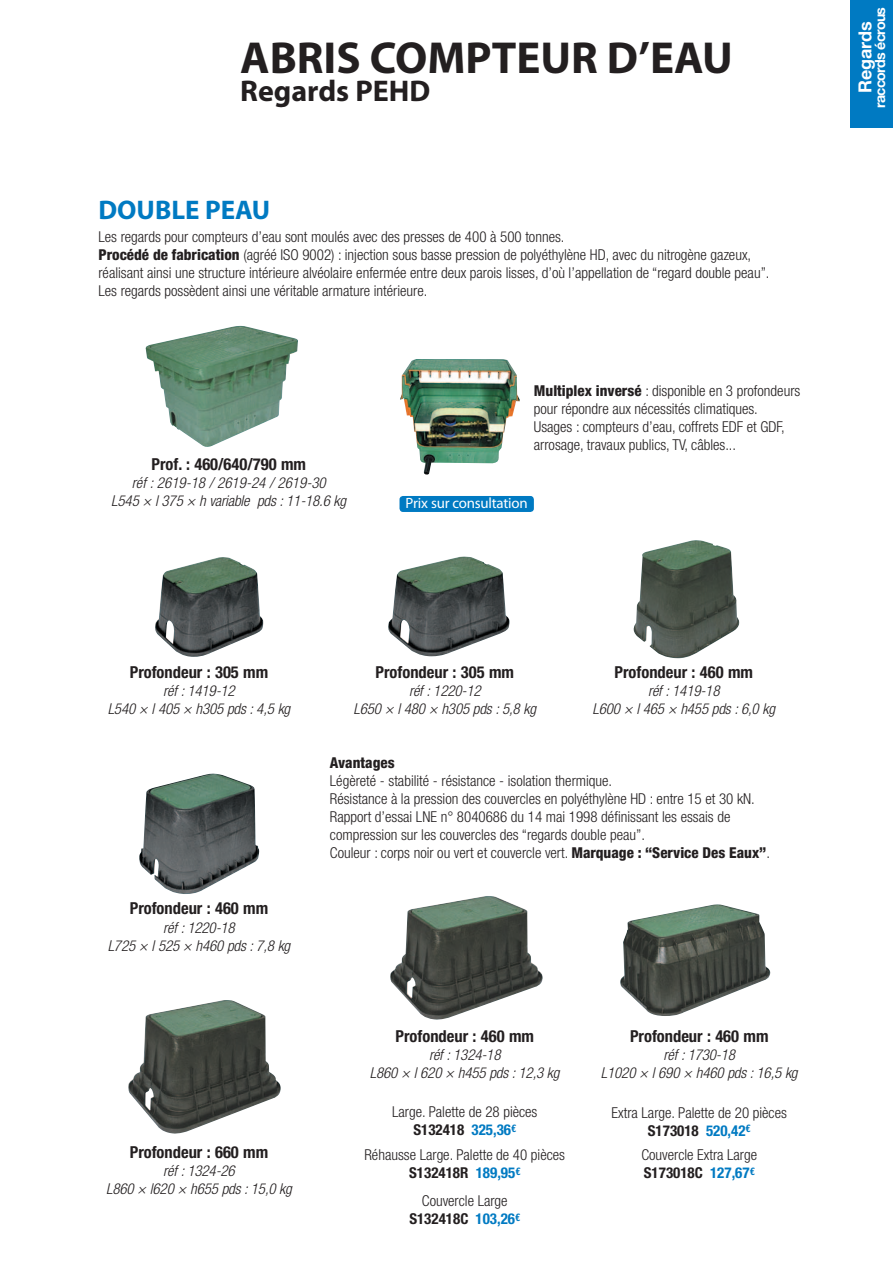
<style>
.page{position:relative;width:893px;height:1263px;background:#fff}
.page>*{position:absolute;margin:0;border:0;box-sizing:border-box;transform-origin:0 0}
.t1{font:700 45px "Myriad Pro";color:#231f20}
.t2{font:700 30px "Myriad Pro";color:#231f20}
.t3{font:700 27px "Myriad Pro";color:#007ac2}
.t4{font:700 18px "Helvetica Neue LT Std";color:#fff}
.t5{font:700 condensed 16.5px "Helvetica Neue LT Std";color:#231f20}
.t6{font:300 condensed 15px/18px "Helvetica Neue LT Std";color:#231f20}
.t7{font:italic 300 condensed 15px/18px "Helvetica Neue LT Std";letter-spacing:-.01em;color:#231f20;text-align:center}
.t8{font:800 condensed 15px "Helvetica Neue LT Std";color:#231f20}
.t9{font:14.85px "Myriad Pro";letter-spacing:-.015em;color:#fff}
.t10{font:700 14.25px "Helvetica Neue LT Std";letter-spacing:-.05em;color:#fff}
.s1{font-weight:800}
.s2{font-weight:700}
.s3{font-weight:700;color:#007ac2}
</style>
<div class="page">
<img style="left:139px;top:774px;width:120px;height:120px">
<img style="left:388px;top:556px;width:121px;height:100px">
<img style="left:155px;top:557px;width:108px;height:100px">
<img style="left:400px;top:359px;width:120px;height:116px">
<img style="left:145px;top:326px;width:153px;height:121px">
<img style="left:633px;top:540px;width:107px;height:118px">
<img style="left:390px;top:896px;width:153px;height:124px">
<img style="left:620px;top:904px;width:150px;height:112px">
<img style="left:128px;top:1000px;width:153px;height:134px">
<div style="left:399px;top:496px;width:135px;height:16px;background:#007ac2;border-radius:4px"></div>
<div style="left:850px;top:0;width:43px;height:128px;background:#007ac2"></div>
<h1 class="t1" style="left:240px;top:28px;width:494px">ABRIS COMPTEUR D’EAU</h1>
<h2 class="t2" style="left:240px;top:71px;width:192px">Regards PEHD</h2>
<h3 class="t3" style="left:98px;top:192px;width:173px">DOUBLE PEAU</h3>
<p class="t6" style="left:98px;top:227px;width:673px">Les regards pour compteurs d’eau sont moulés avec des presses de 400 à 500 tonnes.<br><span class="s1">Procédé de fabrication</span> (agréé ISO 9002) : injection sous basse pression de polyéthylène HD, avec du nitrogène gazeux, réalisant ainsi une structure intérieure alvéolaire enfermée entre deux parois lisses, d’où l’appellation de “regard double peau”.<br>Les regards possèdent ainsi une véritable armature intérieure.</p>
<p class="t5" style="left:152px;top:454px;width:156px">Prof. : 460/640/790 mm</p>
<p class="t7" style="left:111px;top:474px;width:236px">réf : 2619-18 / 2619-24 / 2619-30<br>L545 × l 375 × h variable pds : 11-18.6 kg</p>
<p class="t6" style="left:534px;top:382px;width:268px"><span class="s1">Multiplex inversé</span> : disponible en 3 profondeurs pour répondre aux nécessités climatiques.<br>Usages : compteurs d’eau, coffrets EDF et GDF, arrosage, travaux publics, TV, câbles...</p>
<p class="t9" style="left:406px;top:494px;width:124px">Prix sur consultation</p>
<p class="t10" style="left:871px;top:108px;width:102px;rotate:-90deg">raccords écrous</p>
<p class="t4" style="left:854px;top:93px;width:73px;rotate:-90deg">Regards</p>
<p class="t5" style="left:130px;top:662px;width:140px">Profondeur : 305 mm</p>
<p class="t7" style="left:108px;top:682px;width:184px">réf : 1419-12<br>L540 × l 405 × h305 pds : 4,5 kg</p>
<p class="t5" style="left:130px;top:898px;width:140px">Profondeur : 460 mm</p>
<p class="t7" style="left:108px;top:918px;width:184px">réf : 1220-18<br>L725 × l 525 × h460 pds : 7,8 kg</p>
<p class="t5" style="left:130px;top:1142px;width:140px">Profondeur : 660 mm</p>
<p class="t7" style="left:106px;top:1162px;width:187px">réf : 1324-26<br>L860 × l620 × h655 pds : 15,0 kg</p>
<p class="t5" style="left:376px;top:662px;width:140px">Profondeur : 305 mm</p>
<p class="t7" style="left:354px;top:682px;width:184px">réf : 1220-12<br>L650 × l 480 × h305 pds : 5,8 kg</p>
<p class="t5" style="left:614px;top:662px;width:140px">Profondeur : 460 mm</p>
<p class="t7" style="left:592px;top:682px;width:184px">réf : 1419-18<br>L600 × l 465 × h455 pds : 6,0 kg</p>
<p class="t8" style="left:330px;top:754px;width:66px">Avantages</p>
<p class="t6" style="left:330px;top:772px;width:442px">Légèreté - stabilité - résistance - isolation thermique.<br>Résistance à la pression des couvercles en polyéthylène HD : entre 15 et 30 kN.<br>Rapport d’essai LNE n° 8040686 du 14 mai 1998 définissant les essais de compression sur les couvercles des “regards double peau”.<br>Couleur : corps noir ou vert et couvercle vert. <span class="s1">Marquage : “Service Des Eaux”</span>.</p>
<p class="t5" style="left:396px;top:1026px;width:140px">Profondeur : 460 mm</p>
<p class="t7" style="left:370px;top:1046px;width:191px">réf : 1324-18<br>L860 × l 620 × h455 pds : 12,3 kg</p>
<p class="t6" style="left:392px;top:1103px;width:147px;text-align:center">Large. Palette de 28 pièces<br><span class="s2">S132418</span> <span class="s3">325,36</span><sup>€</sup></p>
<p class="t6" style="left:364px;top:1146px;width:202px;text-align:center">Réhausse Large. Palette de 40 pièces<br><span class="s2">S132418R</span> <span class="s3">189,95</span><sup>€</sup></p>
<p class="t6" style="left:409px;top:1191px;width:112px;text-align:center">Couvercle Large<br><span class="s2">S132418C</span> <span class="s3">103,26</span><sup>€</sup></p>
<p class="t5" style="left:630px;top:1026px;width:140px">Profondeur : 460 mm</p>
<p class="t7" style="left:601px;top:1046px;width:198px">réf : 1730-18<br>L1020 × l 690 × h460 pds : 16,5 kg</p>
<p class="t6" style="left:612px;top:1103px;width:177px;text-align:center">Extra Large. Palette de 20 pièces<br><span class="s2">S173018</span> <span class="s3">520,42</span><sup>€</sup></p>
<p class="t6" style="left:641px;top:1146px;width:117px">Couvercle Extra Large<br><span class="s2">S173018C</span> <span class="s3">127,67</span><sup>€</sup></p>
</div>
